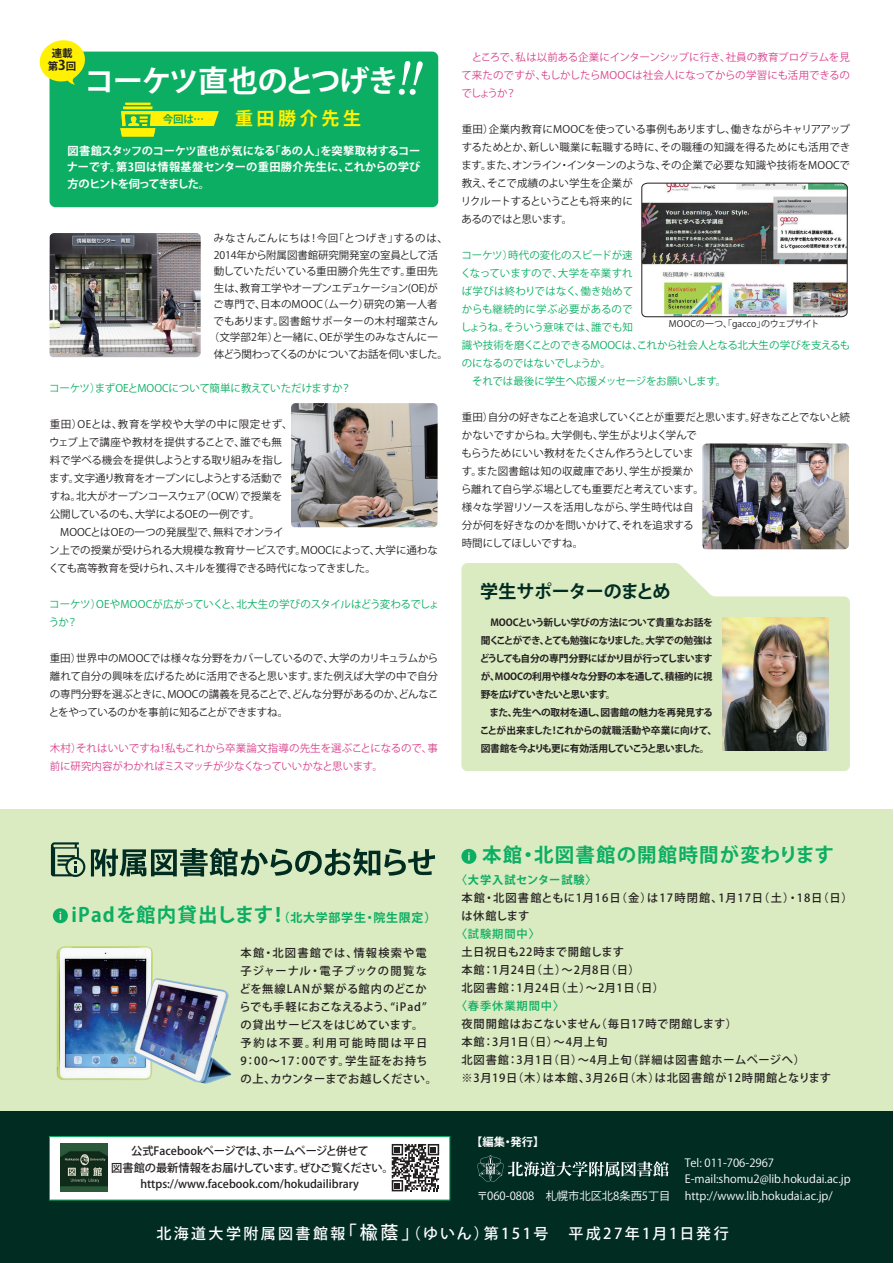
<style>
.page{position:relative;width:894px;height:1263px;background:#fff}
.page>*{position:absolute;margin:0;border:0;box-sizing:border-box;transform-origin:0 0}
.t1{font:700 30px "Koz Go Pro";letter-spacing:-.05em;color:#fff}
.t2{font:700 19.5px "Koz Go Pro";letter-spacing:.06em;color:#0bae62}
.t3{font:700 18px "Koz Go Pro";letter-spacing:-.035em;color:#002c22}
.t4{font:700 18px "Koz Go Pro";letter-spacing:.2em;color:#fff101}
.t5{font:500 15px "Koz Go Pro";letter-spacing:.16em;color:#fff}
.t6{font:500 11.25px/18px "Koz Go Pro";letter-spacing:.065em;color:#231f20}
.t7{font:500 11.25px "Koz Go Pro";letter-spacing:.035em;color:#231f20}
.t8{font:11.25px/16.5px "Koz Go Pro";color:#fff}
.t9{font:500 11.25px/16.5px "Koz Go Pro";color:#231f20;text-align:center}
.t10{font:700 11.25px/16.5px "Koz Go Pro";color:#fff;text-align:justify}
.t11{font:500 11.25px "Koz Go Pro";letter-spacing:.06em;color:#231f20}
.t12{font:500 11.25px "Koz Go Pro";letter-spacing:.085em;color:#231f20}
.t13{font:500 11.25px "Koz Go Pro";letter-spacing:.08em;color:#0bae62}
.t14{font:700 11.25px "Koz Go Pro";letter-spacing:.07em;color:#0bae62}
.t15{font:10.5px/18px "Koz Go Pro";letter-spacing:-.015em;color:#231f20}
.t16{font:10.5px/18px "Koz Go Pro";letter-spacing:-.01em;color:#0bae62}
.t17{font:10.5px/18px "Koz Go Pro";letter-spacing:-.005em;color:#d8438d}
.t18{font:10.5px "Koz Go Pro";letter-spacing:.02em;color:#231f20}
.t19{font:10.5px "Koz Go Pro";letter-spacing:-.04em;color:#231f20}
.t20{font:10.5px "Koz Go Pro";letter-spacing:.01em;color:#231f20}
.t21{font:10.5px "Koz Go Pro";letter-spacing:.015em;color:#231f20}
.t22{font:10.5px "Koz Go Pro";letter-spacing:-.06em;color:#231f20}
.t23{font:10.5px "Koz Go Pro";letter-spacing:.045em;color:#231f20}
.t24{font:700 10.5px/13.5px "Koz Go Pro";color:#231f20;text-align:center}
.t25{font:700 10.5px "Koz Go Pro";color:#0bae62}
.t26{font:700 9.75px/18px "Koz Go Pro";letter-spacing:-.05em;color:#231f20}
.t27{font:9px "Koz Go Pro";color:#231f20}
.s1{font-size:13.5px}
.s2{font-size:12px}
.s3{font-weight:700}
.s4{font-size:18px}
</style>
<div class="page">
<div style="left:0;top:809px;width:893px;height:302px;background:#daeac1"></div>
<div style="left:50px;top:52px;width:388px;height:155px;background:#0bae62;border-radius:6px"></div>
<div style="left:0;top:1111px;width:893px;height:152px;background:#002c22"></div>
<div style="left:49px;top:1136px;width:401px;height:64px;background:#fff;border:1px solid #0bae62"></div>
<svg style="left:39px;top:40px;width:48px;height:45px"></svg>
<svg style="left:399px;top:61px;width:24px;height:34px"></svg>
<svg style="left:120px;top:103px;width:99px;height:34px"></svg>
<img style="left:60px;top:1144px;width:48px;height:48px">
<svg style="left:392px;top:1144px;width:47px;height:47px"></svg>
<img style="left:50px;top:233px;width:151px;height:124px">
<img style="left:702px;top:443px;width:147px;height:106px">
<svg style="left:91px;top:848px;width:344px;height:28px"></svg>
<svg style="left:51px;top:842px;width:34px;height:35px"></svg>
<svg style="left:53px;top:908px;width:15px;height:15px"></svg>
<div style="left:461px;top:849px;width:15px;height:15px;background:#0bae62;border-radius:50%"></div>
<svg style="left:468px;top:852px;width:2px;height:8px"></svg>
<svg style="left:461px;top:563px;width:389px;height:208px;fill:#daeac1"></svg>
<img style="left:723px;top:617px;width:105px;height:133px">
<img style="left:56px;top:946px;width:97px;height:134px">
<img style="left:134px;top:978px;width:98px;height:105px">
<img style="left:641px;top:183px;width:207px;height:134px">
<img style="left:291px;top:403px;width:147px;height:124px">
<svg style="left:477px;top:1155px;width:192px;height:27px"></svg>
<p class="t24" style="left:48px;top:47px;width:30px">連載第<span class="s1">3</span>回</p>
<h1 class="t1" style="left:85px;top:61px;width:315px">コーケツ直也のとつげき</h1>
<p class="t25" style="left:163px;top:112px;width:43px">今回は…</p>
<h3 class="t4" style="left:235px;top:107px;width:127px">重田勝介先生</h3>
<p class="t10" style="left:67px;top:143px;width:355px">図書館スタッフのコーケツ直也が気になる「あの人」を突撃取材するコーナーです。第3回は情報基盤センターの重田勝介先生に、これからの学び方のヒントを伺ってきました。</p>
<p class="t23" style="left:214px;top:232px;width:236px">みなさんこんにちは！今回「とつげき」するのは、</p>
<p class="t15" style="left:214px;top:246px;width:225px">2014年から附属図書館研究開発室の室員として活</p>
<p class="t18" style="left:214px;top:265px;width:225px">動していただいている重田勝介先生です。重田先</p>
<p class="t19" style="left:214px;top:281px;width:225px">生は、教育工学やオープンエデュケーション(OE)が</p>
<p class="t20" style="left:213px;top:298px;width:226px">ご専門で、日本のMOOC（ムーク）研究の第一人者</p>
<p class="t18" style="left:214px;top:314px;width:226px">でもあります。図書館サポーターの木村瑠菜さん</p>
<p class="t21" style="left:209px;top:331px;width:231px">（文学部2年）と一緒に、OEが学生のみなさんに一</p>
<p class="t22" style="left:214px;top:347px;width:236px">体どう関わってくるのかについてお話を伺いました。</p>
<p class="t16" style="left:49px;top:380px;width:303px">コーケツ）まずOEとMOOCについて簡単に教えていただけますか？</p>
<p class="t15" style="left:49px;top:416px;width:391px">重田）OEとは、教育を学校や大学の中に限定せず、<br>ウェブ上で講座や教材を提供することで、誰でも無<br>料で学べる機会を提供しようとする取り組みを指し<br>ます。文字通り教育をオープンにしようとする活動で<br>すね。北大がオープンコースウェア（OCW）で授業を<br>公開しているのも、大学によるOEの一例です。<br>　MOOCとはOEの一つの発展型で、無料でオンライ<br>ン上での授業が受けられる大規模な教育サービスです。MOOCによって、大学に通わなくても高等教育を受けられ、スキルを獲得できる時代になってきました。</p>
<p class="t16" style="left:49px;top:596px;width:392px">コーケツ）OEやMOOCが広がっていくと、北大生の学びのスタイルはどう変わるでしょうか？</p>
<p class="t15" style="left:49px;top:650px;width:391px;text-align:justify">重田）世界中のMOOCでは様々な分野をカバーしているので、大学のカリキュラムから離れて自分の興味を広げるために活用できると思います。また例えば大学の中で自分の専門分野を選ぶときに、MOOCの講義を見ることで、どんな分野があるのか、どんなことをやっているのかを事前に知ることができますね。</p>
<p class="t17" style="left:50px;top:740px;width:390px">木村）それはいいですね！私もこれから卒業論文指導の先生を選ぶことになるので、事前に研究内容がわかればミスマッチが少なくなっていいかなと思います。</p>
<p class="t17" style="left:462px;top:48px;width:390px;text-align:justify">　ところで、私は以前ある企業にインターンシップに行き、社員の教育プログラムを見て来たのですが、もしかしたらMOOCは社会人になってからの学習にも活用できるのでしょうか？</p>
<p class="t15" style="left:461px;top:120px;width:391px">重田）企業内教育にMOOCを使っている事例もありますし、働きながらキャリアアップするためとか、新しい職業に転職する時に、その職種の知識を得るためにも活用できます。また、オンライン・インターンのような、その企業で必要な知識や技術をMOOCで教え、そこで成績のよい学生を企業が<br>リクルートするということも将来的に<br>あるのではと思います。</p>
<p class="t16" style="left:461px;top:246px;width:391px">コーケツ）時代の変化のスピードが速<br>くなっていますので、大学を卒業すれ<br>ば学びは終わりではなく、働き始めて<br>からも継続的に学ぶ必要があるので<br>しょうね。そういう意味では、誰でも知<br>識や技術を磨くことのできるMOOCは、これから社会人となる北大生の学びを支えるものになるのではないでしょうか。<br>　それでは最後に学生へ応援メッセージをお願いします。</p>
<p class="t15" style="left:461px;top:408px;width:390px">重田）自分の好きなことを追求していくことが重要だと思います。好きなことでないと続かないですからね。大学側も、学生がよりよく学んで<br>もらうためにいい教材をたくさん作ろうとしていま<br>す。また図書館は知の収蔵庫であり、学生が授業か<br>ら離れて自ら学ぶ場としても重要だと考えています。<br>様々な学習リソースを活用しながら、学生時代は自<br>分が何を好きなのかを問いかけて、それを追求する<br>時間にしてほしいですね。</p>
<p class="t27" style="left:669px;top:318px;width:152px">MOOCの一つ、「gacco」のウェブサイト</p>
<h3 class="t3" style="left:480px;top:579px;width:192px">学生サポーターのまとめ</h3>
<p class="t26" style="left:480px;top:614px;width:239px">　MOOCという新しい学びの方法について貴重なお話を聞くことができ、とても勉強になりました。大学での勉強はどうしても自分の専門分野にばかり目が行ってしまいますが、MOOCの利用や様々な分野の本を通して、積極的に視野を広げていきたいと思います。<br>　また、先生への取材を通し、図書館の魅力を再発見することが出来ました！これからの就職活動や卒業に向けて、図書館を今よりも更に有効活用していこうと思いました。</p>
<h2 class="t2" style="left:72px;top:902px;width:366px">iPadを館内貸出します！<span class="s2">（北大学部学生・院生限定）</span></h2>
<p class="t6" style="left:239px;top:944px;width:199px">本館・北図書館では、情報検索や電子ジャーナル・電子ブックの閲覧などを無線LANが繋がる館内のどこからでも手軽におこなえるよう、“iPad”の貸出サービスをはじめています。<br>予約は不要。利用可能時間は平日<br>9：00～17：00です。学生証をお持ちの上、カウンターまでお越しください。</p>
<p class="t9" style="left:111px;top:1143px;width:284px">公式Facebookページでは、ホームページと併せて<br>図書館の最新情報をお届けしています。ぜひご覧ください。https://www.facebook.com/hokudailibrary</p>
<h2 class="t2" style="left:482px;top:842px;width:353px">本館・北図書館の開館時間が変わります</h2>
<p class="t14" style="left:456px;top:873px;width:143px">〈大学入試センター試験〉</p>
<p class="t12" style="left:461px;top:891px;width:393px">本館・北図書館ともに1月16日（金）は17時閉館、1月17日（土）・18日（日）</p>
<p class="t7" style="left:461px;top:909px;width:70px">は休館します</p>
<p class="t13" style="left:456px;top:927px;width:86px"><span class="s3">〈</span>試験期間中<span class="s3">〉</span></p>
<p class="t7" style="left:461px;top:945px;width:164px">土日祝日も22時まで開館します</p>
<p class="t7" style="left:461px;top:963px;width:180px">本館：1月24日（土）～2月8日（日）</p>
<p class="t7" style="left:461px;top:981px;width:204px">北図書館：1月24日（土）～2月1日（日）</p>
<p class="t13" style="left:456px;top:999px;width:110px"><span class="s3">〈</span>春季休業期間中<span class="s3">〉</span></p>
<p class="t7" style="left:461px;top:1017px;width:277px">夜間開館はおこないません（毎日17時で閉館します）</p>
<p class="t7" style="left:461px;top:1035px;width:148px">本館：3月1日（日）～4月上旬</p>
<p class="t11" style="left:461px;top:1053px;width:345px">北図書館：3月1日（日）～4月上旬（詳細は図書館ホームページへ）</p>
<p class="t11" style="left:461px;top:1071px;width:371px">※3月19日（木）は本館、3月26日（木）は北図書館が12時開館となります</p>
<p class="t10" style="left:471px;top:1134px;width:75px">【編集・発行】</p>
<p class="t8" style="left:477px;top:1187px;width:195px">〒060-0808　札幌市北区北8条西5丁目</p>
<p class="t8" style="left:685px;top:1154px;width:167px">Tel: 011-706-2967<br>E-mail:shomu2@lib.hokudai.ac.jp http://www.lib.hokudai.ac.jp/</p>
<h3 class="t5" style="left:156px;top:1223px;width:574px">北海道大学附属図書館報<span class="s4">「楡蔭」</span>（ゆいん）第151号　平成27年1月1日発行</h3>
</div>
